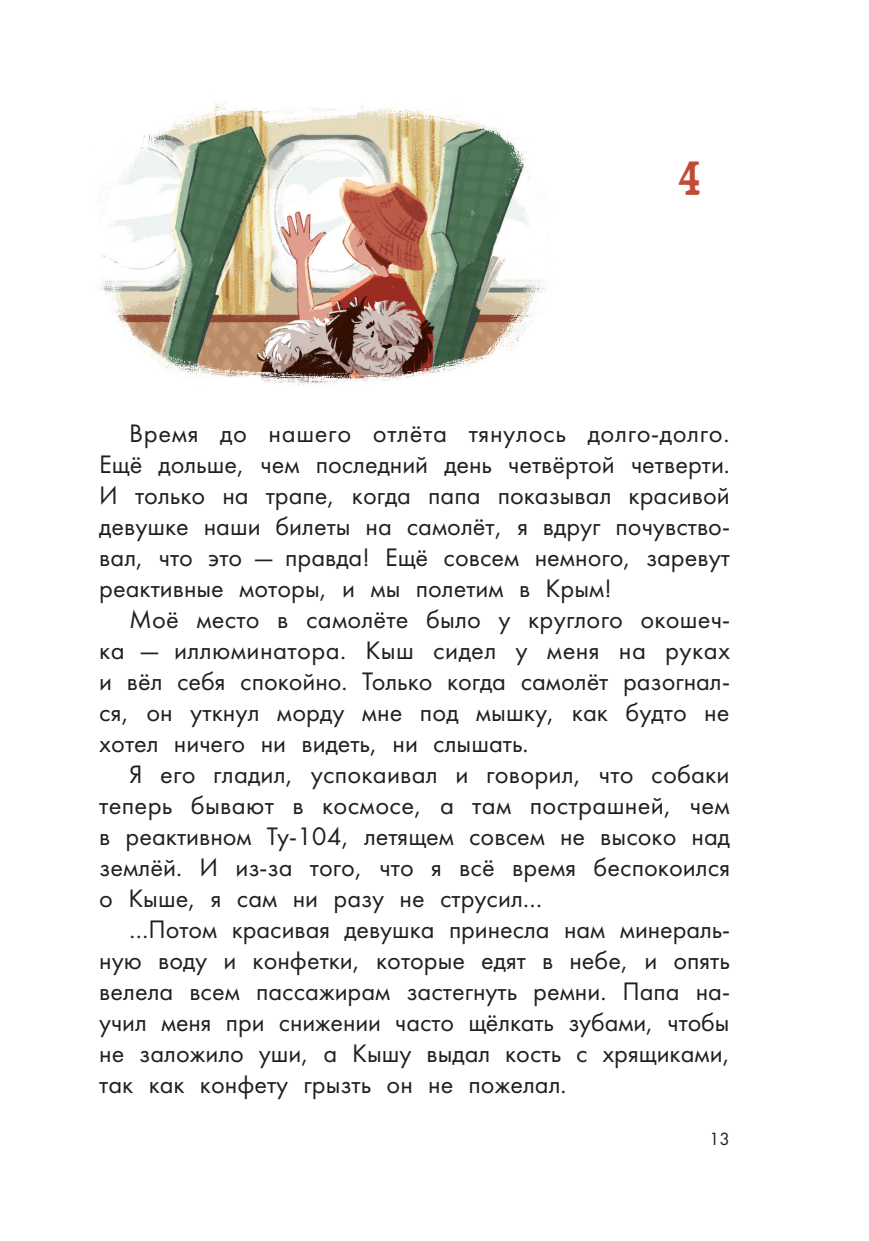
<style>
.page{position:relative;width:869px;height:1241px;background:#fff}
.page>*{position:absolute;margin:0;border:0;box-sizing:border-box;transform-origin:0 0}
.t1{font:40.25px "Duality";color:#c14b35}
.t2{font:26.25px/31px "Futura";color:#231f20;text-align:justify}
.t3{font:18.38px "Futura";color:#231f20}
</style>
<div class="page">
<img style="left:98px;top:101px;width:448px;height:286px">
<h1 class="t1" style="left:678px;top:153px;width:23px">4</h1>
<p class="t2" style="left:99px;top:418px;width:632px;text-indent:30px">Время до нашего отлёта тянулось долго-долго.<br>Ещё дольше, чем последний день четвёртой четверти.<br>И только на трапе, когда папа показывал красивой девушке наши билеты на самолёт, я вдруг почувство&shy;вал, что это — правда! Ещё совсем немного, заревут реактивные моторы, и мы полетим в Крым!</p>
<p class="t2" style="left:99px;top:603px;width:632px;text-indent:30px">Моё место в самолёте было у круглого окошеч&shy;ка — иллюминатора. Кыш сидел у меня на руках и вёл себя спокойно. Только когда самолёт разогнал&shy;ся, он уткнул морду мне под мышку, как будто не хотел ничего ни видеть, ни слышать.</p>
<p class="t2" style="left:99px;top:758px;width:632px;text-indent:30px">Я его гладил, успокаивал и говорил, что собаки теперь бывают в космосе, а там пострашней, чем в реактивном Ту‑104, летящем совсем не высоко над землёй. И из-за того, что я всё время беспокоился о Кыше, я сам ни разу не струсил…</p>
<p class="t2" style="left:99px;top:913px;width:632px;text-indent:30px">…Потом красивая девушка принесла нам минераль&shy;ную воду и конфетки, которые едят в небе, и опять велела всем пассажирам застегнуть ремни. Папа на&shy;учил меня при снижении часто щёлкать зубами, чтобы не заложило уши, а Кышу выдал кость с хрящиками, так как конфету грызть он не пожелал.</p>
<p class="t3" style="left:708px;top:1127px;width:22px">13</p>
</div>
